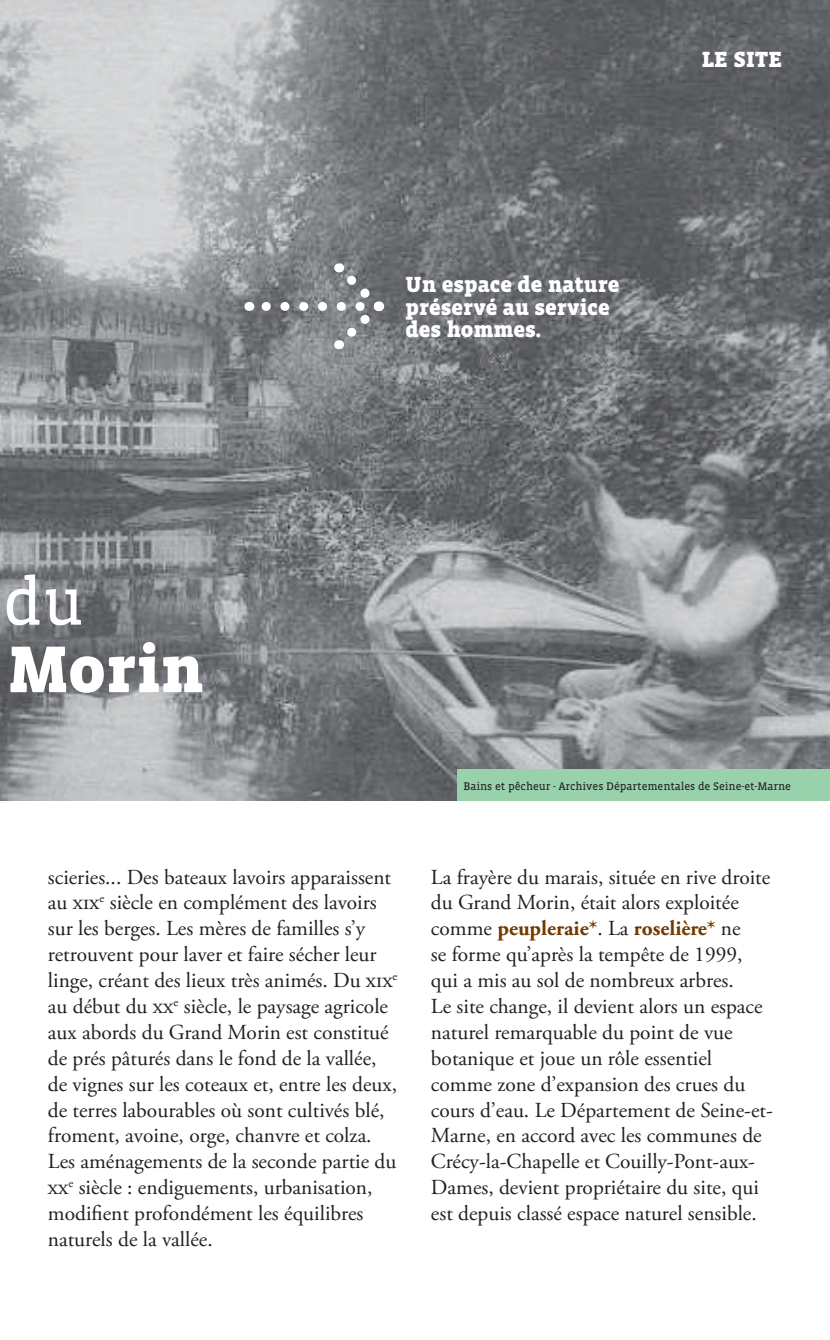
<style>
.page{position:relative;width:830px;height:1340px;background:#fff}
.page>*{position:absolute;margin:0;border:0;box-sizing:border-box;transform-origin:0 0}
.t1{font:900 67.5px "Vista Slab OTCE";color:#fff}
.t2{font:67.5px "Vista Slab OTCE";color:#fff}
.t3{font:900 22.5px/22.5px "Vista Slab OTCE";color:#fff}
.t4{font:21.38px/25.9px "Adobe Garamond Pro";color:#231f20}
.t5{font:11.25px "Vista Slab OTCE";color:#231f20}
.s1{font-weight:700;color:#723900}
</style>
<div class="page">
<img style="left:0;top:0;width:829px;height:800px">
<svg style="left:258px;top:261px;width:121px;height:90px;background:#86888c"></svg>
<div style="left:457px;top:768px;width:372px;height:32px;background:#98d1ab"></div>
<h1 class="t2" style="left:3px;top:563px;width:82px">du</h1>
<h1 class="t1" style="left:7px;top:631px;width:197px">Morin</h1>
<p class="t3" style="left:405px;top:273px;width:215px">Un espace de nature préservé au service des hommes.</p>
<p class="t3" style="left:701px;top:48px;width:82px">LE SITE</p>
<p class="t5" style="left:463px;top:779px;width:329px">Bains et pêcheur - Archives Départementales de Seine-et-Marne</p>
<p class="t4" style="left:48px;top:864px;width:351px">scieries... Des bateaux lavoirs apparaissent au xix<sup>e</sup> siècle en complément des lavoirs sur les berges. Les mères de familles s’y retrouvent pour laver et faire sécher leur linge, créant des lieux très animés. Du xix<sup>e </sup>au début du xx<sup>e</sup> siècle, le paysage agricole aux abords du Grand Morin est constitué de prés pâturés dans le fond de la vallée, de vignes sur les coteaux et, entre les deux, de terres labourables où sont cultivés blé, froment, avoine, orge, chanvre et colza.<br>Les aménagements de la seconde partie du xx<sup>e</sup> siècle : endiguements, urbanisation, modifient profondément les équilibres naturels de la vallée.</p>
<p class="t4" style="left:431px;top:864px;width:341px">La frayère du marais, située en rive droite</p>
<p class="t4" style="left:431px;top:890px;width:313px">du Grand Morin, était alors exploitée comme <span class="s1">peupleraie*</span>. La <span class="s1">roselière*</span> ne se forme qu’après la tempête de 1999,</p>
<p class="t4" style="left:431px;top:968px;width:304px">qui a mis au sol de nombreux arbres.</p>
<p class="t4" style="left:431px;top:994px;width:333px">Le site change, il devient alors un espace naturel remarquable du point de vue botanique et joue un rôle essentiel</p>
<p class="t4" style="left:431px;top:1071px;width:343px">comme zone d’expansion des crues du cours d’eau. Le Département de Seine-et-Marne, en accord avec les communes de Crécy-la-Chapelle et Couilly-Pont-aux-Dames, devient propriétaire du site, qui est depuis classé espace naturel sensible.</p>
</div>
